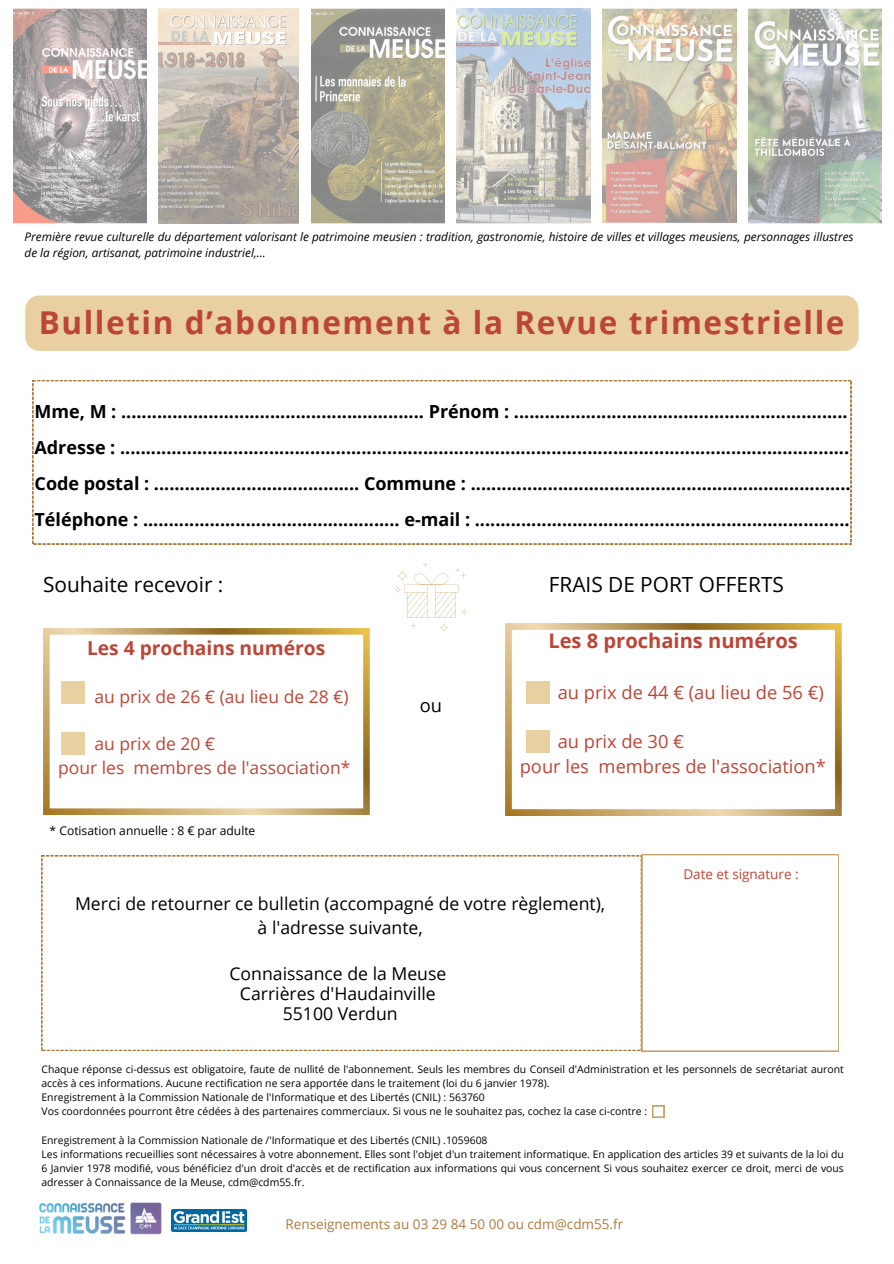
<style>
.page{position:relative;width:894px;height:1264px;background:#fff}
.page>*{position:absolute;margin:0;border:0;box-sizing:border-box;transform-origin:0 0}
.t1{font:700 31.5px "Open Sans";letter-spacing:.05em;color:#bc4536}
.t2{font:20.85px "Open Sans";color:#000}
.t3{font:700 20.1px "Open Sans";color:#bc4536}
.t4{font:700 19.2px "Open Sans";color:#bc4536}
.t5{font:18.3px/24.8px "Open Sans";color:#bc4536}
.t6{font:18.3px "Open Sans";color:#000}
.t7{font:700 18px/36px "Open Sans";color:#000}
.t8{font:17.55px/23.7px "Open Sans";color:#000;text-align:center}
.t9{font:17.4px/23.7px "Open Sans";color:#bc4536}
.t10{font:13.5px "Open Sans";color:#ae7a40}
.t11{font:13.5px "Open Sans";color:#bc4536}
.t12{font:12.15px "Open Sans";color:#000}
.t13{font:italic 11.85px/15.8px "Open Sans";color:#000}
.t14{font:10.5px/14px "Open Sans";color:#000}
.t15{font:10.35px/13.8px "Open Sans";color:#000;text-align:justify}
</style>
<div class="page">
<img style="left:748px;top:9px;width:133px;height:214px">
<img style="left:158px;top:9px;width:141px;height:214px">
<img style="left:602px;top:9px;width:134px;height:214px">
<img style="left:456px;top:9px;width:134px;height:214px">
<img style="left:311px;top:9px;width:133px;height:214px">
<img style="left:13px;top:9px;width:133px;height:214px">
<svg style="left:652px;top:1105px;width:12px;height:12px"></svg>
<svg style="left:41px;top:855px;width:600px;height:195px"></svg>
<svg style="left:641px;top:854px;width:197px;height:197px"></svg>
<svg style="left:395px;top:562px;width:72px;height:69px"></svg>
<img style="left:43px;top:628px;width:326px;height:186px">
<img style="left:505px;top:624px;width:335px;height:192px">
<svg style="left:33px;top:380px;width:817px;height:164px"></svg>
<img style="left:171px;top:1209px;width:76px;height:22px">
<img style="left:39px;top:1202px;width:123px;height:33px">
<div style="left:61px;top:681px;width:23px;height:22px;background:#e8d0a1"></div>
<div style="left:25px;top:295px;width:833px;height:56px;background:#e8d0a1;border-radius:14px"></div>
<div style="left:61px;top:732px;width:23px;height:23px;background:#e8d0a1"></div>
<div style="left:526px;top:681px;width:24px;height:22px;background:#e8d0a1"></div>
<div style="left:526px;top:730px;width:24px;height:22px;background:#e8d0a1"></div>
<h5 class="t13" style="left:25px;top:228px;width:830px">Première revue culturelle du département valorisant le patrimoine meusien : tradition, gastronomie, histoire de villes et villages meusiens, personnages illustres de la région, artisanat, patrimoine industriel,…</h5>
<h5 class="t1" style="left:39px;top:301px;width:807px">Bulletin d’abonnement à la Revue trimestrielle</h5>
<h5 class="t7" style="left:34px;top:392px;width:817px">Mme, M : ........................................................... Prénom : .................................................................<br>Adresse : ..............................................................................................................................................<br>Code postal : ........................................ Commune : ..........................................................................<br>Téléphone : .................................................. e-mail : .........................................................................</h5>
<p class="t2" style="left:43px;top:570px;width:182px">Souhaite recevoir :</p>
<p class="t2" style="left:548px;top:570px;width:236px">FRAIS DE PORT OFFERTS</p>
<p class="t4" style="left:87px;top:634px;width:239px">Les 4 prochains numéros</p>
<h1 class="t9" style="left:94px;top:684px;width:255px">au prix de 26 € (au lieu de 28 €)</h1>
<h4 class="t9" style="left:58px;top:731px;width:293px;text-indent:36px">au prix de 20 €<br>pour les membres de l'association*</h4>
<h2 class="t12" style="left:50px;top:821px;width:207px">* Cotisation annuelle : 8 € par adulte</h2>
<h5 class="t6" style="left:419px;top:692px;width:24px">ou</h5>
<p class="t3" style="left:548px;top:626px;width:251px">Les 8 prochains numéros</p>
<h3 class="t5" style="left:557px;top:679px;width:267px">au prix de 44 € (au lieu de 56 €)</h3>
<p class="t5" style="left:519px;top:729px;width:307px;text-indent:38px">au prix de 30 €<br>pour les membres de l'association*</p>
<p class="t11" style="left:683px;top:864px;width:117px">Date et signature :</p>
<h5 class="t8" style="left:75px;top:891px;width:531px">Merci de retourner ce bulletin (accompagné de votre règlement), à l'adresse suivante,</h5>
<h5 class="t8" style="left:229px;top:962px;width:218px;line-height:20.2px">Connaissance de la Meuse<br>Carrières d'Haudainville</h5>
<h5 class="t8" style="left:283px;top:1001px;width:116px">55100 Verdun</h5>
<p class="t14" style="left:41px;top:1062px;width:803px">Chaque réponse ci-dessus est obligatoire, faute de nullité de l'abonnement. Seuls les membres du Conseil d'Administration et les personnels de secrétariat auront accès à ces informations. Aucune rectification ne sera apportée dans le traitement (loi du 6 janvier 1978).</p>
<p class="t14" style="left:41px;top:1090px;width:445px">Enregistrement à la Commission Nationale de l'Informatique et des Libertés (CNIL) : 563760</p>
<p class="t14" style="left:41px;top:1104px;width:607px">Vos coordonnées pourront être cédées à des partenaires commerciaux. Si vous ne le souhaitez pas, cochez la case ci-contre :</p>
<p class="t15" style="left:41px;top:1133px;width:447px">Enregistrement à la Commission Nationale de /'Informatique et des Libertés (CNIL) .1059608</p>
<h2 class="t15" style="left:41px;top:1147px;width:803px">Les informations recueillies sont nécessaires à votre abonnement. Elles sont l'objet d'un traitement informatique. En application des articles 39 et suivants de la loi du 6 Janvier 1978 modifié, vous bénéficiez d'un droit d'accès et de rectification aux informations qui vous concernent Si vous souhaitez exercer ce droit, merci de vous adresser à Connaissance de la Meuse, cdm@cdm55.fr.</h2>
<p class="t10" style="left:285px;top:1214px;width:339px">Renseignements au 03 29 84 50 00 ou cdm@cdm55.fr</p>
</div>
